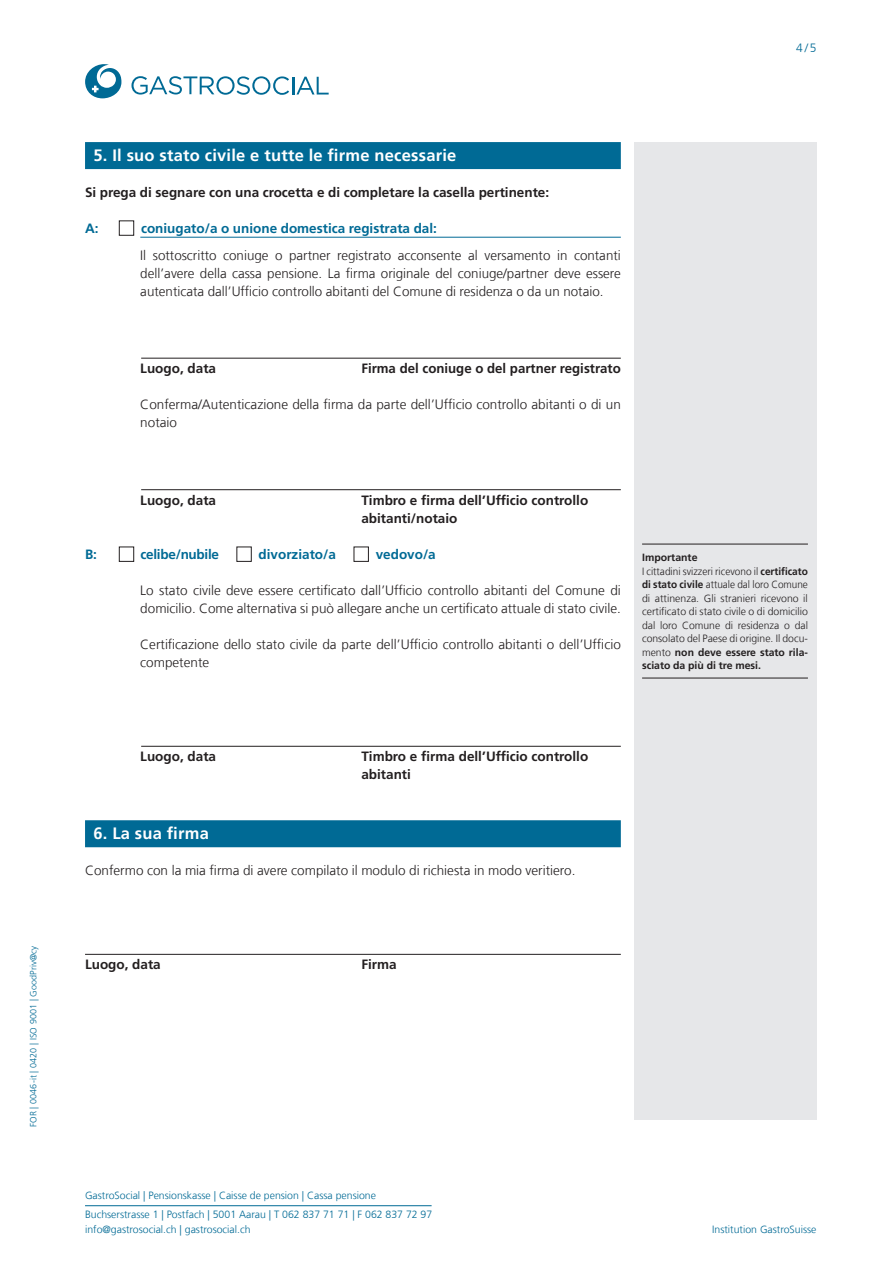
<style>
.page{position:relative;width:893px;height:1263px;background:#fff}
.page>*{position:absolute;margin:0;border:0;box-sizing:border-box;transform-origin:0 0}
.t1{font:700 16.5px "Frutiger LT Com";letter-spacing:.015em;color:#fff}
.t2{font:300 13.5px/18px "Frutiger LT Com";color:#231f20}
.t3{font:700 13.5px/18px "Frutiger LT Com";color:#231f20}
.t4{font:700 13.5px "Frutiger LT Com";color:#006a95}
.t5{font:700 13.5px "Frutiger LT Com";letter-spacing:-.02em;color:#006a95}
.t6{font:300 12px "Frutiger LT Com";color:#006a95}
.t7{font:300 10.5px/13.5px "Frutiger LT Com";color:#231f20;scale:.96 1}
.t8{font:300 10.5px/19.2px "Frutiger LT Com";color:#006a95}
.t9{font:300 9px "Frutiger LT Com";letter-spacing:.01em;color:#006a95}
.s1{font-weight:700}
</style>
<div class="page">
<svg style="left:131px;top:76px;width:198px;height:19px"></svg>
<svg style="left:85px;top:64px;width:36px;height:34px"></svg>
<hr style="left:85px;top:1205px;width:347px;height:1px;background:#006a95">
<div style="left:634px;top:142px;width:182px;height:977px;background:#e6e7e9"></div>
<div style="left:85px;top:142px;width:536px;height:27px;background:#006a95"></div>
<hr style="left:140px;top:237px;width:481px;height:1px;background:#006a95">
<hr style="left:141px;top:358px;width:480px;height:1px;background:#231f20">
<hr style="left:141px;top:489px;width:480px;height:1px;background:#231f20">
<hr style="left:141px;top:746px;width:480px;height:1px;background:#231f20">
<div style="left:85px;top:820px;width:536px;height:27px;background:#006a95"></div>
<hr style="left:85px;top:954px;width:536px;height:1px;background:#231f20">
<div style="left:119px;top:221px;width:15px;height:14px;border:1px solid #231f20"></div>
<div style="left:119px;top:547px;width:15px;height:15px;border:1px solid #231f20"></div>
<div style="left:354px;top:547px;width:15px;height:15px;border:1px solid #231f20"></div>
<hr style="left:642px;top:544px;width:166px;height:1px;background:#231f20">
<hr style="left:642px;top:678px;width:166px;height:1px;background:#231f20">
<p class="t9" style="left:28px;top:1127px;width:183px;rotate:-90deg">FOR | 0046-it | 0420 | ISO 9001 | GoodPriv@cy</p>
<p class="t6" style="left:796px;top:40px;width:22px">4/5</p>
<p class="t1" style="left:94px;top:145px;width:364px">5. Il suo stato civile e tutte le firme necessarie</p>
<p class="t3" style="left:85px;top:183px;width:466px">Si prega di segnare con una crocetta e di completare la casella pertinente:</p>
<p class="t4" style="left:85px;top:220px;width:15px">A:</p>
<p class="t4" style="left:141px;top:220px;width:297px">coniugato/a o unione domestica registrata dal:</p>
<p class="t2" style="left:140px;top:246px;width:482px;text-align:justify">Il sottoscritto coniuge o partner registrato acconsente al versamento in contanti dell’avere della cassa pensione. La firma originale del coniuge/partner deve essere autenticata dall’Ufficio controllo abitanti del Comune di residenza o da un notaio.</p>
<p class="t3" style="left:140px;top:359px;width:77px">Luogo, data</p>
<p class="t3" style="left:361px;top:359px;width:261px">Firma del coniuge o del partner registrato</p>
<p class="t2" style="left:140px;top:395px;width:482px">Conferma/Autenticazione della firma da parte dell’Ufficio controllo abitanti o di un notaio</p>
<p class="t3" style="left:140px;top:491px;width:77px">Luogo, data</p>
<p class="t3" style="left:361px;top:491px;width:228px">Timbro e firma dell’Ufficio controllo abitanti/notaio</p>
<p class="t4" style="left:85px;top:546px;width:14px">B:</p>
<p class="t5" style="left:141px;top:546px;width:80px">celibe/nubile</p>
<p class="t4" style="left:259px;top:546px;width:79px">divorziato/a</p>
<p class="t4" style="left:376px;top:546px;width:62px">vedovo/a</p>
<p class="t2" style="left:140px;top:581px;width:482px">Lo stato civile deve essere certificato dall’Ufficio controllo abitanti del Comune di domicilio. Come alternativa si può allegare anche un certificato attuale di stato civile.</p>
<p class="t2" style="left:140px;top:635px;width:482px">Certificazione dello stato civile da parte dell’Ufficio controllo abitanti o dell’Ufficio competente</p>
<p class="t7" style="left:642px;top:551px;width:174px"><span class="s1">Importante<br></span>I cittadini svizzeri ricevono il <span class="s1">certificato di stato civile</span> attuale dal loro Comune di attinenza. Gli stranieri ricevono il certificato di stato civile o di domicilio dal loro Comune di residenza o dal consolato del Paese di origine. Il docu&shy;mento <span class="s1">non deve essere stato rila&shy;sciato da più di tre mesi.</span></p>
<p class="t3" style="left:140px;top:747px;width:77px">Luogo, data</p>
<p class="t3" style="left:361px;top:747px;width:228px">Timbro e firma dell’Ufficio controllo abitanti</p>
<p class="t1" style="left:94px;top:823px;width:117px">6. La sua firma</p>
<p class="t2" style="left:85px;top:861px;width:492px">Confermo con la mia firma di avere compilato il modulo di richiesta in modo veritiero.</p>
<p class="t3" style="left:85px;top:956px;width:77px">Luogo, data</p>
<p class="t3" style="left:361px;top:956px;width:37px">Firma</p>
<p class="t8" style="left:85px;top:1185px;width:349px">GastroSocial | Pensionskasse | Caisse de pension | Cassa pensione<br>Buchserstrasse 1 | Postfach | 5001 Aarau | T 062 837 71 71 | F 062 837 72 97</p>
<p class="t8" style="left:85px;top:1220px;width:167px">info@gastrosocial.ch | gastrosocial.ch</p>
<p class="t8" style="left:712px;top:1220px;width:106px">Institution GastroSuisse</p>
</div>
